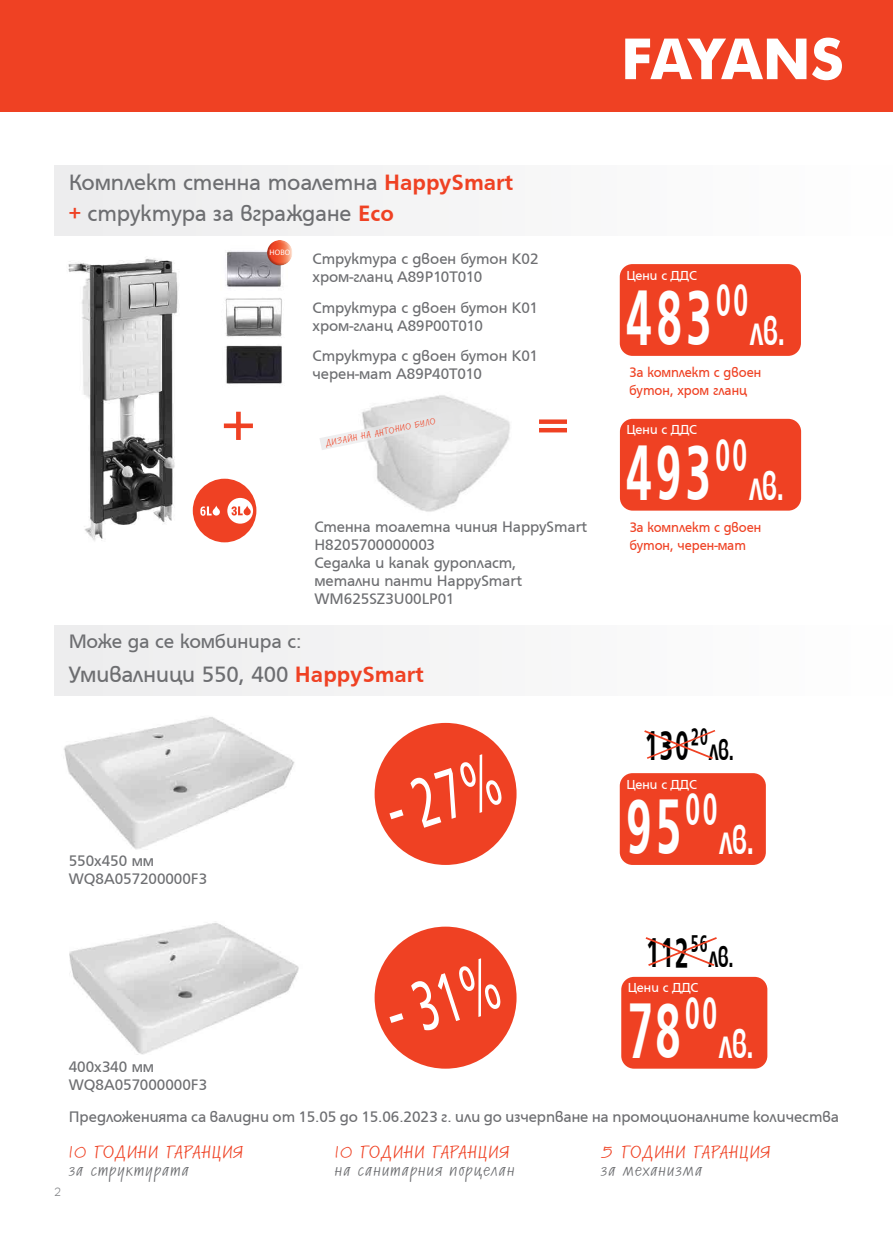
<style>
.page{position:relative;width:893px;height:1234px;background:#fff}
.page>*{position:absolute;margin:0;border:0;box-sizing:border-box;transform-origin:0 0}
.t1{font:700 85.05px "HS Grotesk Bg";letter-spacing:.09em;color:#fff;scale:.58 1}
.t2{font:76.5px "HS Grotesk Bg";color:#fff;scale:.58 1}
.t3{font:65.7px "HS Grotesk Bg";color:#ef4123}
.t4{font:63.3px "HS Grotesk Bg";color:#ef4123}
.t5{font:700 45.75px "HS Grotesk Bg";letter-spacing:-.045em;color:#fff;scale:.61 1}
.t6{font:700 45px "HS Grotesk Bg";letter-spacing:.045em;color:#000;scale:.58 1}
.t7{font:700 33px "HS Grotesk Bg";color:#000;scale:.61 1}
.t8{font:24px/30.6px "HS Grotesk Bg";color:#6d6e71}
.t9{font:21px "HS Grotesk Bg";letter-spacing:-.01em;color:#6d6e71}
.t10{font:16.5px/18px "HS Grotesk Bg";color:#6d6e71}
.t11{font:16.5px "Kremlin CTT";letter-spacing:.08em;color:#ef4123;scale:1.2 1}
.t12{font:16.5px "Kremlin CTT";letter-spacing:.08em;color:#6d6e71;scale:1.2 1}
.t13{font:15px/18px "HS Grotesk Bg";color:#ef4123;scale:.95 1}
.t14{font:14.1px "HS Grotesk Bg";color:#fff}
.t15{font:300 12px "Aktiv Grotesk";color:#808285}
.t16{font:8.4px "Kremlin CTT";color:#ef4123;scale:1.2 1}
.t17{font:7.95px "Myriad Pro";color:#fff}
.s1{font-weight:700;color:#ef4123}
.s2{font-family:"Helvetica Neue LT Std"}
</style>
<div class="page">
<div style="left:0;top:0;width:893px;height:112px;background:#ef4123"></div>
<svg style="left:812px;top:38px;width:30px;height:42px"></svg>
<svg style="left:625px;top:39px;width:181px;height:40px"></svg>
<div style="left:54px;top:166px;width:839px;height:70px;background:#f5f5f6"></div>
<div style="left:54px;top:625px;width:839px;height:70px;background:#f5f5f6"></div>
<div style="left:620px;top:773px;width:146px;height:91px;background:#ef4123;border-radius:13px"></div>
<div style="left:621px;top:976px;width:146px;height:92px;background:#ef4123;border-radius:13px"></div>
<img style="left:369px;top:395px;width:141px;height:117px">
<svg style="left:320px;top:408px;width:147px;height:42px"></svg>
<img style="left:68px;top:258px;width:125px;height:283px">
<svg style="left:193px;top:478px;width:63px;height:64px"></svg>
<img style="left:64px;top:717px;width:231px;height:133px">
<img style="left:69px;top:923px;width:230px;height:132px">
<svg style="left:644px;top:730px;width:71px;height:29px"></svg>
<svg style="left:646px;top:937px;width:71px;height:28px"></svg>
<div style="left:375px;top:722px;width:142px;height:142px;background:#ef4123;border-radius:50%"></div>
<div style="left:375px;top:926px;width:142px;height:142px;background:#ef4123;border-radius:50%"></div>
<div style="left:620px;top:419px;width:181px;height:91px;background:#ef4123;border-radius:13px"></div>
<div style="left:620px;top:264px;width:181px;height:92px;background:#ef4123;border-radius:13px"></div>
<img style="left:226px;top:251px;width:57px;height:36px">
<img style="left:226px;top:345px;width:56px;height:39px">
<img style="left:225px;top:298px;width:57px;height:39px">
<div style="left:271px;top:236px;width:25px;height:29px;background:#fff;opacity:.29"></div>
<div style="left:264px;top:239px;width:25px;height:28px;background:#000;opacity:.31"></div>
<h3 class="t8" style="left:69px;top:167px;width:446px">Комплект стенна тоалетна <span class="s1">HappySmart +</span> структура за вграждане <span class="s1">Eco</span></h3>
<p class="t17" style="left:269px;top:247px;width:22px">НОВО</p>
<p class="t10" style="left:313px;top:250px;width:227px">Структура с двоен бутон K02 хром-гланц A89P10T010</p>
<p class="t10" style="left:313px;top:298px;width:227px">Структура с двоен бутон K01 хром-гланц A89P00T010</p>
<p class="t10" style="left:313px;top:347px;width:227px">Структура с двоен бутон K01 черен-мат A89P40T010</p>
<h3 class="t3" style="left:221px;top:394px;width:35px">+</h3>
<p class="t16" style="left:325px;top:437px;width:94px;rotate:-11deg">ДИЗАЙН НА АНТОНИО БУЛО</p>
<h3 class="t4" style="left:537px;top:395px;width:34px">=</h3>
<p class="t9" style="left:69px;top:630px;width:234px">Може да се комбинира с:</p>
<p class="t10" style="left:314px;top:518px;width:274px">Стенна тоалетна чиния HappySmart<br>H8205700000003<br>Седалка и капак дуропласт,<br>метални панти HappySmart<br>WM625SZ3U00LP01</p>
<h3 class="t8" style="left:69px;top:659px;width:357px">Умивалници 550, 400 <span class="s1">HappySmart</span></h3>
<p class="t10" style="left:69px;top:851px;width:87px">550x450 мм</p>
<p class="t10" style="left:69px;top:869px;width:140px">WQ8A057200000F3</p>
<h2 class="t2" style="left:376px;top:777px;width:201px;rotate:-18deg"><span class="s2">-</span> 27%</h2>
<p class="t14" style="left:626px;top:268px;width:72px">Цени с ДДС</p>
<h1 class="t1" style="left:626px;top:272px;width:212px">483<sup>00</sup></h1>
<h3 class="t5" style="left:750px;top:306px;width:59px">лв.</h3>
<p class="t13" style="left:630px;top:363px;width:140px">За комплект с двоен бутон, хром гланц</p>
<p class="t14" style="left:626px;top:422px;width:72px">Цени с ДДС</p>
<h1 class="t1" style="left:626px;top:427px;width:210px">493<sup>00</sup></h1>
<h3 class="t5" style="left:749px;top:460px;width:59px">лв.</h3>
<p class="t13" style="left:630px;top:518px;width:140px">За комплект с двоен бутон, черен-мат</p>
<h3 class="t6" style="left:645px;top:721px;width:110px">130<sup>20</sup></h3>
<h3 class="t7" style="left:709px;top:731px;width:43px">лв.</h3>
<p class="t14" style="left:626px;top:777px;width:72px">Цени с ДДС</p>
<h1 class="t1" style="left:626px;top:781px;width:159px">95<sup>00</sup></h1>
<h3 class="t5" style="left:719px;top:814px;width:59px">лв.</h3>
<p class="t15" style="left:54px;top:1184px;width:9px">2</p>
<p class="t10" style="left:69px;top:1057px;width:87px">400х340 мм</p>
<p class="t10" style="left:69px;top:1075px;width:140px">WQ8A057000000F3</p>
<h2 class="t2" style="left:376px;top:981px;width:199px;rotate:-18deg"><span class="s2">-</span> 31%</h2>
<h3 class="t6" style="left:646px;top:928px;width:107px">112<sup>56</sup></h3>
<h3 class="t7" style="left:708px;top:938px;width:43px">лв.</h3>
<p class="t14" style="left:628px;top:980px;width:72px">Цени с ДДС</p>
<h1 class="t1" style="left:628px;top:984px;width:155px">78<sup>00</sup></h1>
<h3 class="t5" style="left:719px;top:1018px;width:59px">лв.</h3>
<p class="t10" style="left:69px;top:1107px;width:772px">Предложенията са валидни от 15.05 до 15.06.2023 г. или до изчерпване на промоционалните количества</p>
<p class="t11" style="left:69px;top:1140px;width:146px">10 ГОДИНИ ГАРАНЦИЯ</p>
<p class="t12" style="left:69px;top:1158px;width:101px">за структурата</p>
<p class="t11" style="left:335px;top:1140px;width:146px">10 ГОДИНИ ГАРАНЦИЯ</p>
<p class="t12" style="left:335px;top:1158px;width:151px">на санитарния порцелан</p>
<p class="t11" style="left:601px;top:1140px;width:142px">5 ГОДИНИ ГАРАНЦИЯ</p>
<p class="t12" style="left:601px;top:1158px;width:86px">за механизма</p>
</div>
